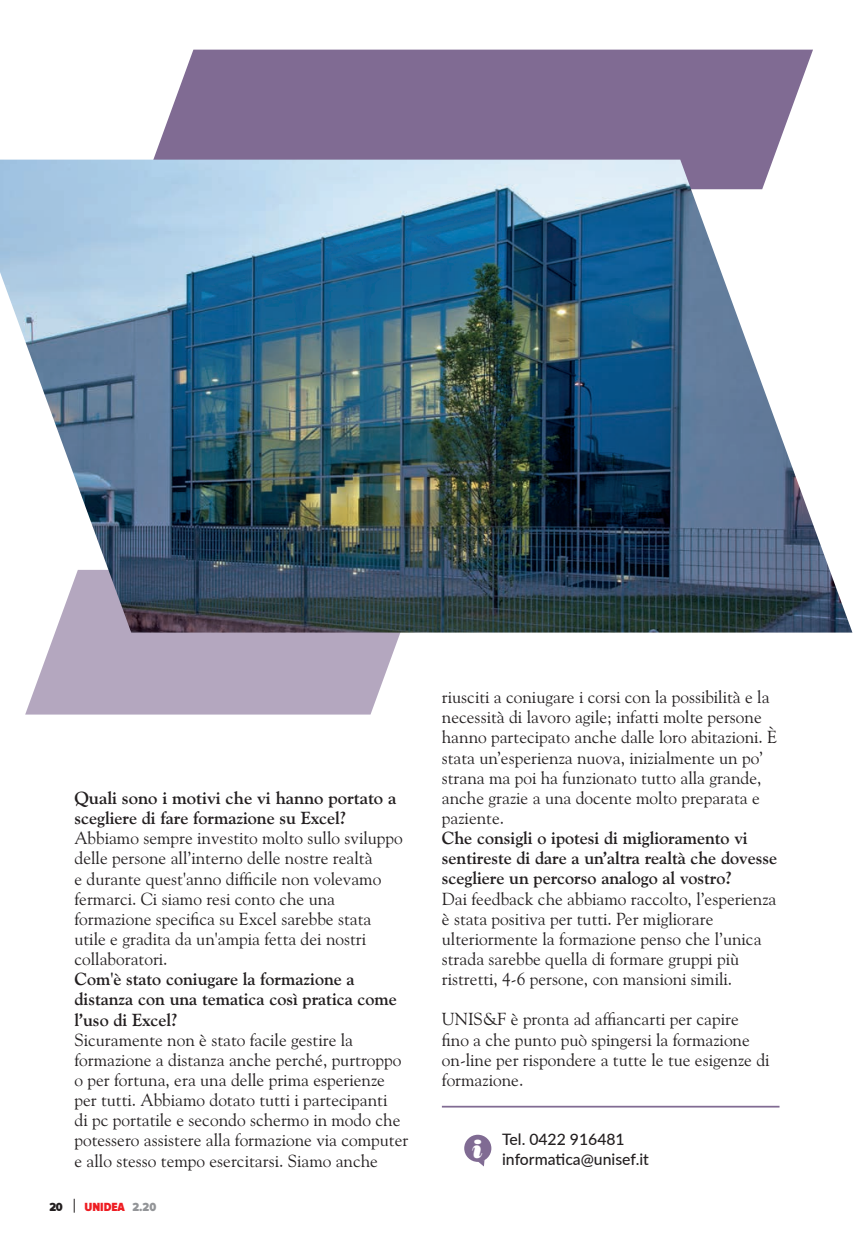
<style>
.page{position:relative;width:854px;height:1236px;background:#fff}
.page>*{position:absolute;margin:0;border:0;box-sizing:border-box;transform-origin:0 0}
.t1{font:italic 26.25px "Bodoni Poster";color:#fff}
.t2{font:17.5px/20.1px "Goudy Old Style BT";color:#231f20}
.t3{font:700 17.5px/20.1px "Goudy Old Style BT";color:#231f20}
.t4{font:500 15.75px/20.1px "Lato";color:#231f20}
.t5{font:900 12.25px "Proxima Nova Cond";color:#ee1d23}
.t6{font:900 12.25px "Proxima Nova A Cond";color:#231f20}
.s1{color:#939598}
</style>
<div class="page">
<svg style="left:142px;top:50px;width:670px;height:110px;fill:#806b93"></svg>
<svg style="left:25px;top:632px;width:398px;height:82px;fill:#b4a7bf"></svg>
<div style="left:464px;top:1134px;width:27px;height:27px;background:#806b93;border-radius:50%"></div>
<svg style="left:477px;top:1160px;width:7px;height:6px"></svg>
<hr style="left:441px;top:1105px;width:338px;height:2px;background:#806b93">
<img style="left:0;top:160px;width:852px;height:472px">
<svg style="left:74px;top:1198px;width:1px;height:14px"></svg>
<p class="t3" style="left:74px;top:787px;width:323px">Quali sono i motivi che vi hanno portato a scegliere di fare formazione su Excel?</p>
<p class="t2" style="left:74px;top:827px;width:330px">Abbiamo sempre investito molto sullo sviluppo delle persone all’interno delle nostre realtà<br>e durante quest'anno difficile non volevamo fermarci. Ci siamo resi conto che una formazione specifica su Excel sarebbe stata utile e gradita da un'ampia fetta dei nostri collaboratori.</p>
<p class="t3" style="left:74px;top:968px;width:324px">Com'è stato coniugare la formazione a distanza con una tematica così pratica come l’uso di Excel?</p>
<p class="t2" style="left:74px;top:1029px;width:335px">Sicuramente non è stato facile gestire la formazione a distanza anche perché, purtroppo o per fortuna, era una delle prima esperienze per tutti. Abbiamo dotato tutti i partecipanti<br>di pc portatile e secondo schermo in modo che potessero assistere alla formazione via computer e allo stesso tempo esercitarsi. Siamo anche</p>
<p class="t6" style="left:50px;top:1199px;width:15px">20</p>
<p class="t5" style="left:84px;top:1199px;width:73px">UNIDEA <span class="s1">2.20</span></p>
<p class="t2" style="left:441px;top:686px;width:336px">riusciti a coniugare i corsi con la possibilità e la necessità di lavoro agile; infatti molte persone hanno partecipato anche dalle loro abitazioni. È stata un’esperienza nuova, inizialmente un po’ strana ma poi ha funzionato tutto alla grande, anche grazie a una docente molto preparata e paziente.</p>
<p class="t3" style="left:441px;top:827px;width:336px">Che consigli o ipotesi di miglioramento vi sentireste di dare a un’altra realtà che dovesse scegliere un percorso analogo al vostro?</p>
<p class="t2" style="left:441px;top:888px;width:336px">Dai feedback che abbiamo raccolto, l’esperienza è stata positiva per tutti. Per migliorare ulteriormente la formazione penso che l’unica strada sarebbe quella di formare gruppi più ristretti, 4-6 persone, con mansioni simili.</p>
<p class="t2" style="left:441px;top:1008px;width:329px">UNIS&amp;F è pronta ad affiancarti per capire fino a che punto può spingersi la formazione on-line per rispondere a tutte le tue esigenze di formazione.</p>
<h1 class="t1" style="left:472px;top:1132px;width:12px">i</h1>
<p class="t4" style="left:502px;top:1128px;width:148px">Tel. 0422 916481 informatica@unisef.it</p>
</div>
